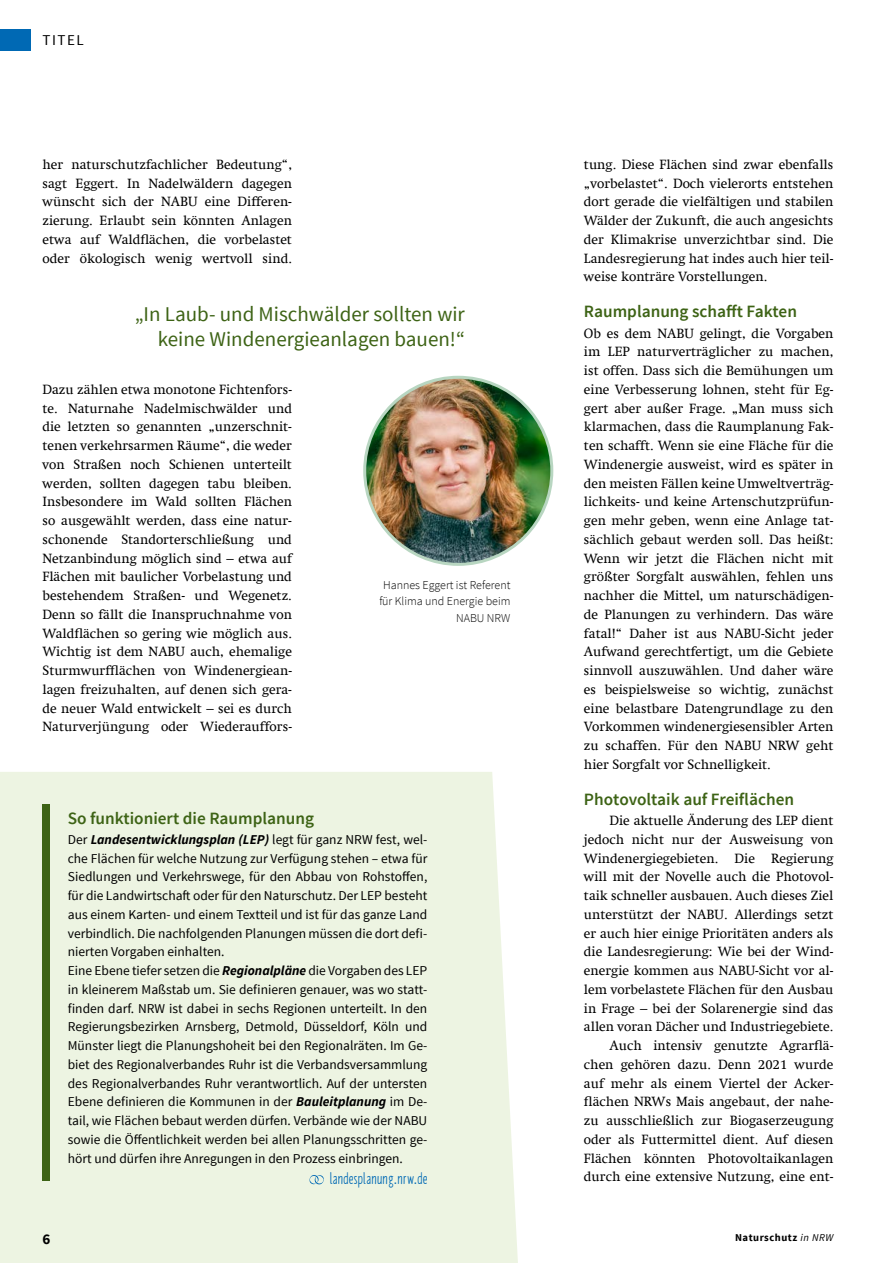
<style>
.page{position:relative;width:893px;height:1263px;background:#fff}
.page>*{position:absolute;margin:0;border:0;box-sizing:border-box;transform-origin:0 0}
.t1{font:21px/25.5px "Source Sans Pro";color:#3d6315;text-align:right}
.t2{font:600 17.25px "Source Sans Pro";color:#3d6315}
.t3{font:16.5px "NABU Hand";letter-spacing:.02em;color:#0069b4}
.t4{font:15px "Source Sans Pro";letter-spacing:.1em;color:#000}
.t5{font:700 15px "Source Sans Pro";color:#000}
.t6{font:13.5px/18.8px "Swift Com";color:#000;text-align:justify}
.t7{font:13.5px/18.8px "Source Sans Pro";color:#000}
.t8{font:300 12px/16.5px "Source Sans Pro";color:#000;text-align:right}
.t9{font:700 10.5px "Source Sans Pro";letter-spacing:.05em;color:#000}
.s1{font-weight:700;font-style:italic}
.s2{font-weight:400;font-style:italic}
</style>
<div class="page">
<div style="left:0;top:772px;width:518px;height:491px;background:#edf4e2"></div>
<svg style="left:309px;top:1174px;width:16px;height:11px"></svg>
<div style="left:43px;top:804px;width:7px;height:377px;background:#3d6315"></div>
<img style="left:365px;top:377px;width:187px;height:187px;border-radius:94px">
<div style="left:0;top:29px;width:31px;height:22px;background:#0069b4"></div>
<p class="t4" style="left:43px;top:31px;width:43px">TITEL</p>
<p class="t6" style="left:43px;top:155px;width:251px">her naturschutzfachlicher Bedeutung“, sagt Eggert. In Nadelwäldern dagegen wünscht sich der NABU eine Differen&shy;zierung. Erlaubt sein könnten Anlagen etwa auf Waldflächen, die vorbelastet oder ökologisch wenig wertvoll sind.</p>
<h1 class="t1" style="left:135px;top:301px;width:332px">„In Laub- und Mischwälder sollten wir keine Windenergieanlagen bauen!“</h1>
<p class="t6" style="left:43px;top:380px;width:251px">Dazu zählen etwa monotone Fichtenfors&shy;te. Naturnahe Nadelmischwälder und die letzten so genannten „unzerschnit&shy;tenen verkehrsarmen Räume“, die weder von Straßen noch Schienen unterteilt werden, sollten dagegen tabu bleiben.<br>Insbesondere im Wald sollten Flächen so ausgewählt werden, dass eine natur&shy;schonende Standorterschließung und Netzanbindung möglich sind – etwa auf Flächen mit baulicher Vorbelastung und bestehendem Straßen- und Wegenetz.<br>Denn so fällt die Inanspruchnahme von Waldflächen so gering wie möglich aus.<br>Wichtig ist dem NABU auch, ehemalige Sturmwurfflächen von Windenergiean&shy;lagen freizuhalten, auf denen sich gera&shy;de neuer Wald entwickelt – sei es durch Naturverjüngung oder Wiederauffors-</p>
<p class="t8" style="left:379px;top:576px;width:133px">Hannes Eggert ist Referent für Klima und Energie beim<br>NABU NRW</p>
<p class="t2" style="left:68px;top:807px;width:248px">So funktioniert die Raumplanung</p>
<p class="t7" style="left:68px;top:830px;width:361px">Der <span class="s1">Landesentwicklungsplan (LEP)</span> legt für ganz NRW fest, wel&shy;che Flächen für welche Nutzung zur Verfügung stehen – etwa für Siedlungen und Verkehrswege, für den Abbau von Rohstoffen, für die Landwirtschaft oder für den Naturschutz. Der LEP besteht aus einem Karten- und einem Textteil und ist für das ganze Land verbindlich. Die nachfolgenden Planungen müssen die dort defi&shy;nierten Vorgaben einhalten.<br>Eine Ebene tiefer setzen die <span class="s1">Regionalpläne</span> die Vorgaben des LEP in kleinerem Maßstab um. Sie definieren genauer, was wo statt&shy;finden darf. NRW ist dabei in sechs Regionen unterteilt. In den Regierungsbezirken Arnsberg, Detmold, Düsseldorf, Köln und Münster liegt die Planungshoheit bei den Regionalräten. Im Ge&shy;biet des Regionalverbandes Ruhr ist die Verbandsversammlung des Regionalverbandes Ruhr verantwortlich. Auf der untersten Ebene definieren die Kommunen in der <span class="s1">Bauleitplanung</span> im De&shy;tail, wie Flächen bebaut werden dürfen. Verbände wie der NABU sowie die Öffentlichkeit werden bei allen Planungsschritten ge&shy;hört und dürfen ihre Anregungen in den Prozess einbringen.</p>
<p class="t3" style="left:330px;top:1170px;width:99px">landesplanung.nrw.de</p>
<p class="t6" style="left:584px;top:155px;width:251px">tung. Diese Flächen sind zwar ebenfalls „vorbelastet“. Doch vielerorts entstehen dort gerade die vielfältigen und stabilen Wälder der Zukunft, die auch angesichts der Klimakrise unverzichtbar sind. Die Landesregierung hat indes auch hier teil&shy;weise konträre Vorstellungen.</p>
<p class="t2" style="left:584px;top:301px;width:214px">Raumplanung schafft Fakten</p>
<p class="t6" style="left:584px;top:324px;width:251px">Ob es dem NABU gelingt, die Vorgaben im LEP naturverträglicher zu machen, ist offen. Dass sich die Bemühungen um eine Verbesserung lohnen, steht für Eg&shy;gert aber außer Frage. „Man muss sich klarmachen, dass die Raumplanung Fak&shy;ten schafft. Wenn sie eine Fläche für die Windenergie ausweist, wird es später in den meisten Fällen keine Umweltverträg&shy;lichkeits- und keine Artenschutzprüfun&shy;gen mehr geben, wenn eine Anlage tat&shy;sächlich gebaut werden soll. Das heißt:<br>Wenn wir jetzt die Flächen nicht mit größter Sorgfalt auswählen, fehlen uns nachher die Mittel, um naturschädigen&shy;de Planungen zu verhindern. Das wäre fatal!“ Daher ist aus NABU-Sicht jeder Aufwand gerechtfertigt, um die Gebiete sinnvoll auszuwählen. Und daher wäre es beispielsweise so wichtig, zunächst eine belastbare Datengrundlage zu den Vorkommen windenergiesensibler Arten zu schaffen. Für den NABU NRW geht hier Sorgfalt vor Schnelligkeit.</p>
<p class="t2" style="left:584px;top:788px;width:212px">Photovoltaik auf Freiflächen</p>
<p class="t6" style="left:584px;top:811px;width:251px;text-align:right">Die aktuelle Änderung des LEP dient jedoch nicht nur der Ausweisung von Windenergiegebieten. Die Regierung will mit der Novelle auch die Photovol&shy;taik schneller ausbauen. Auch dieses Ziel unterstützt der NABU. Allerdings setzt er auch hier einige Prioritäten anders als die Landesregierung: Wie bei der Wind&shy;energie kommen aus NABU-Sicht vor al&shy;lem vorbelastete Flächen für den Ausbau in Frage – bei der Solarenergie sind das allen voran Dächer und Industriegebiete.<br>Auch intensiv genutzte Agrarflä&shy;chen gehören dazu. Denn 2021 wurde auf mehr als einem Viertel der Acker&shy;flächen NRWs Mais angebaut, der nahe&shy;zu ausschließlich zur Biogaserzeugung oder als Futtermittel dient. Auf diesen Flächen könnten Photovoltaikanlagen durch eine extensive Nutzung, eine ent-</p>
<p class="t5" style="left:43px;top:1230px;width:9px">6</p>
<p class="t9" style="left:735px;top:1231px;width:100px">Naturschutz <span class="s2">in NRW</span></p>
</div>
